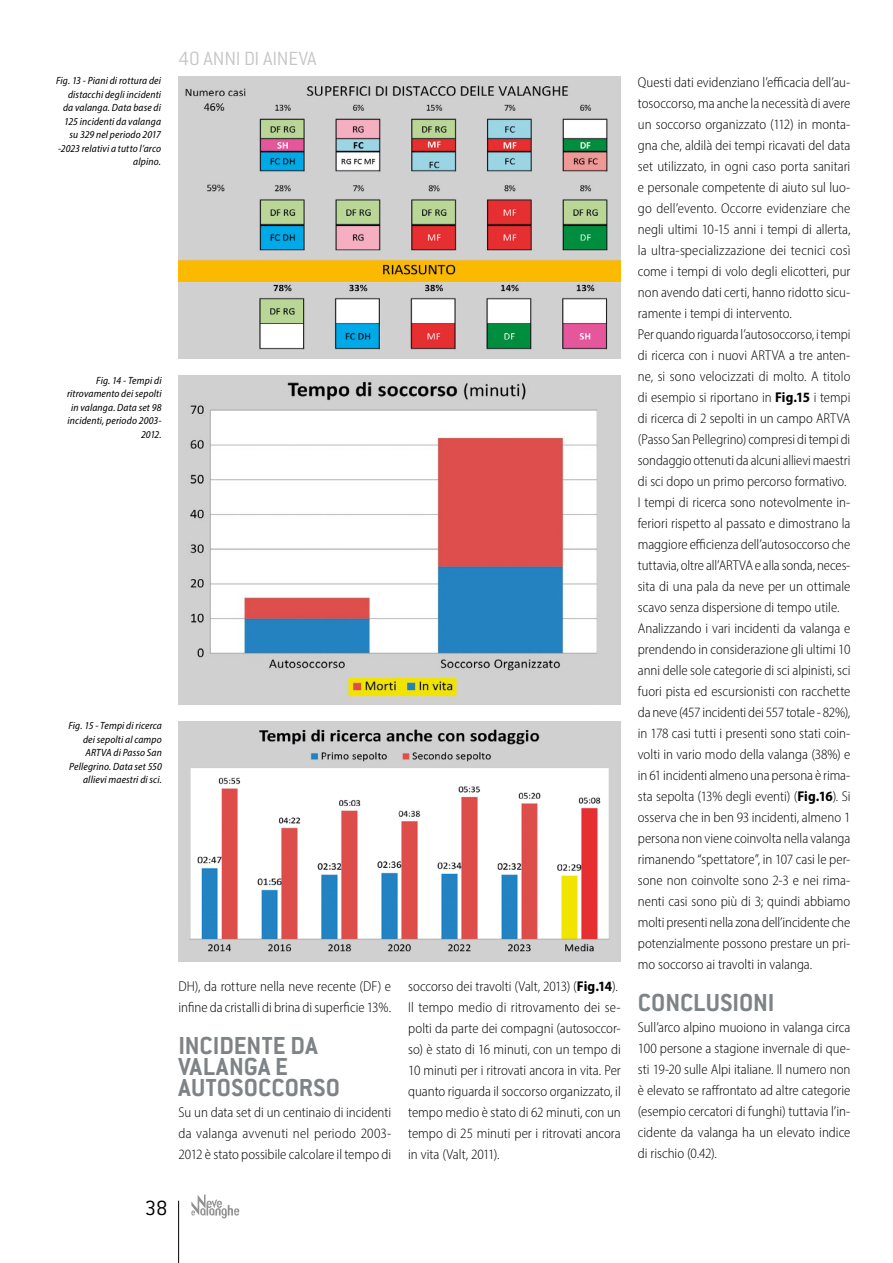
<style>
.page{position:relative;width:893px;height:1263px;background:#fff}
.page>*{position:absolute;margin:0;border:0;box-sizing:border-box;transform-origin:0 0}
.t1{font:700 27px/21px "Conduit ITC";letter-spacing:.01em;color:#7d8386}
.t2{font:300 22.5px "Conduit ITC";color:#000}
.t3{font:300 21px "Conduit ITC";letter-spacing:-.005em;color:#c6c6c6}
.t4{font:300 semi-condensed 14.25px/21px "Myriad Pro";color:#000}
.t5{font:italic semi-condensed 10.5px/13.5px "Myriad Pro";letter-spacing:.015em;color:#000;text-align:right}
.s1{font-weight:700}
</style>
<div class="page">
<img style="left:179px;top:376px;width:442px;height:328px">
<img style="left:179px;top:721px;width:442px;height:240px">
<img style="left:179px;top:77px;width:442px;height:282px">
<hr style="left:178px;top:1201px;width:1px;height:62px;background:#000">
<svg style="left:191px;top:1194px;width:48px;height:24px"></svg>
<p class="t5" style="left:56px;top:74px;width:106px">Fig. 13 - Piani di rottura dei distacchi degli incidenti da valanga. Data base di<br>125 incidenti da valanga su 329 nel periodo 2017 -2023 relativi a tutto l’arco alpino.</p>
<h3 class="t3" style="left:179px;top:47px;width:139px">40 ANNI DI AINEVA</h3>
<p class="t5" style="left:67px;top:373px;width:96px">Fig. 14 - Tempi di ritrovamento dei sepolti in valanga. Data set 98 incidenti, periodo 2003-<br>2012.</p>
<p class="t5" style="left:68px;top:719px;width:95px">Fig. 15 - Tempi di ricerca dei sepolti al campo<br>ARTVA di Passo San<br>Pellegrino. Data set 550 allievi maestri di sci.</p>
<p class="t4" style="left:179px;top:975px;width:214px">DH), da rotture nella neve recente (DF) e infine da cristalli di brina di superficie 13%.</p>
<h1 class="t1" style="left:179px;top:1034px;width:163px">INCIDENTE DA<br>VALANGA E<br>AUTOSOCCORSO</h1>
<p class="t4" style="left:179px;top:1101px;width:214px;text-align:justify">Su un data set di un centinaio di incidenti da valanga avvenuti nel periodo 2003- 2012 è stato possibile calcolare il tempo di</p>
<h2 class="t2" style="left:145px;top:1196px;width:24px">38</h2>
<p class="t4" style="left:408px;top:975px;width:214px">soccorso dei travolti (Valt, 2013) (<span class="s1">Fig.14</span>).<br>Il tempo medio di ritrovamento dei se&shy;polti da parte dei compagni (autosoccor&shy;so) è stato di 16 minuti, con un tempo di 10 minuti per i ritrovati ancora in vita. Per quanto riguarda il soccorso organizzato, il tempo medio è stato di 62 minuti, con un tempo di 25 minuti per i ritrovati ancora in vita (Valt, 2011).</p>
<p class="t4" style="left:638px;top:72px;width:214px">Questi dati evidenziano l’efficacia dell’au&shy;tosoccorso, ma anche la necessità di avere un soccorso organizzato (112) in monta&shy;gna che, aldilà dei tempi ricavati del data set utilizzato, in ogni caso porta sanitari e personale competente di aiuto sul luo&shy;go dell’evento. Occorre evidenziare che negli ultimi 10-15 anni i tempi di allerta, la ultra-specializzazione dei tecnici così come i tempi di volo degli elicotteri, pur non avendo dati certi, hanno ridotto sicu&shy;ramente i tempi di intervento.<br>Per quando riguarda l’autosoccorso, i tempi di ricerca con i nuovi ARTVA a tre anten&shy;ne, si sono velocizzati di molto. A titolo di esempio si riportano in <span class="s1">Fig.15</span> i tempi di ricerca di 2 sepolti in un campo ARTVA (Passo San Pellegrino) compresi di tempi di sondaggio ottenuti da alcuni allievi maestri di sci dopo un primo percorso formativo.<br>I tempi di ricerca sono notevolmente in&shy;feriori rispetto al passato e dimostrano la maggiore efficienza dell’autosoccorso che tuttavia, oltre all’ARTVA e alla sonda, neces&shy;sita di una pala da neve per un ottimale scavo senza dispersione di tempo utile.<br>Analizzando i vari incidenti da valanga e prendendo in considerazione gli ultimi 10 anni delle sole categorie di sci alpinisti, sci fuori pista ed escursionisti con racchette da neve (457 incidenti dei 557 totale - 82%), in 178 casi tutti i presenti sono stati coin&shy;volti in vario modo della valanga (38%) e in 61 incidenti almeno una persona è rima&shy;sta sepolta (13% degli eventi) (<span class="s1">Fig.16</span>). Si osserva che in ben 93 incidenti, almeno 1 persona non viene coinvolta nella valanga rimanendo “spettatore”, in 107 casi le per&shy;sone non coinvolte sono 2-3 e nei rima&shy;nenti casi sono più di 3; quindi abbiamo molti presenti nella zona dell’incidente che potenzialmente possono prestare un pri&shy;mo soccorso ai travolti in valanga.</p>
<h1 class="t1" style="left:638px;top:992px;width:138px">CONCLUSIONI</h1>
<p class="t4" style="left:638px;top:1017px;width:214px;text-align:justify">Sull’arco alpino muoiono in valanga circa 100 persone a stagione invernale di que&shy;sti 19-20 sulle Alpi italiane. Il numero non è elevato se raffrontato ad altre categorie (esempio cercatori di funghi) tuttavia l’in&shy;cidente da valanga ha un elevato indice di rischio (0.42).</p>
</div>
